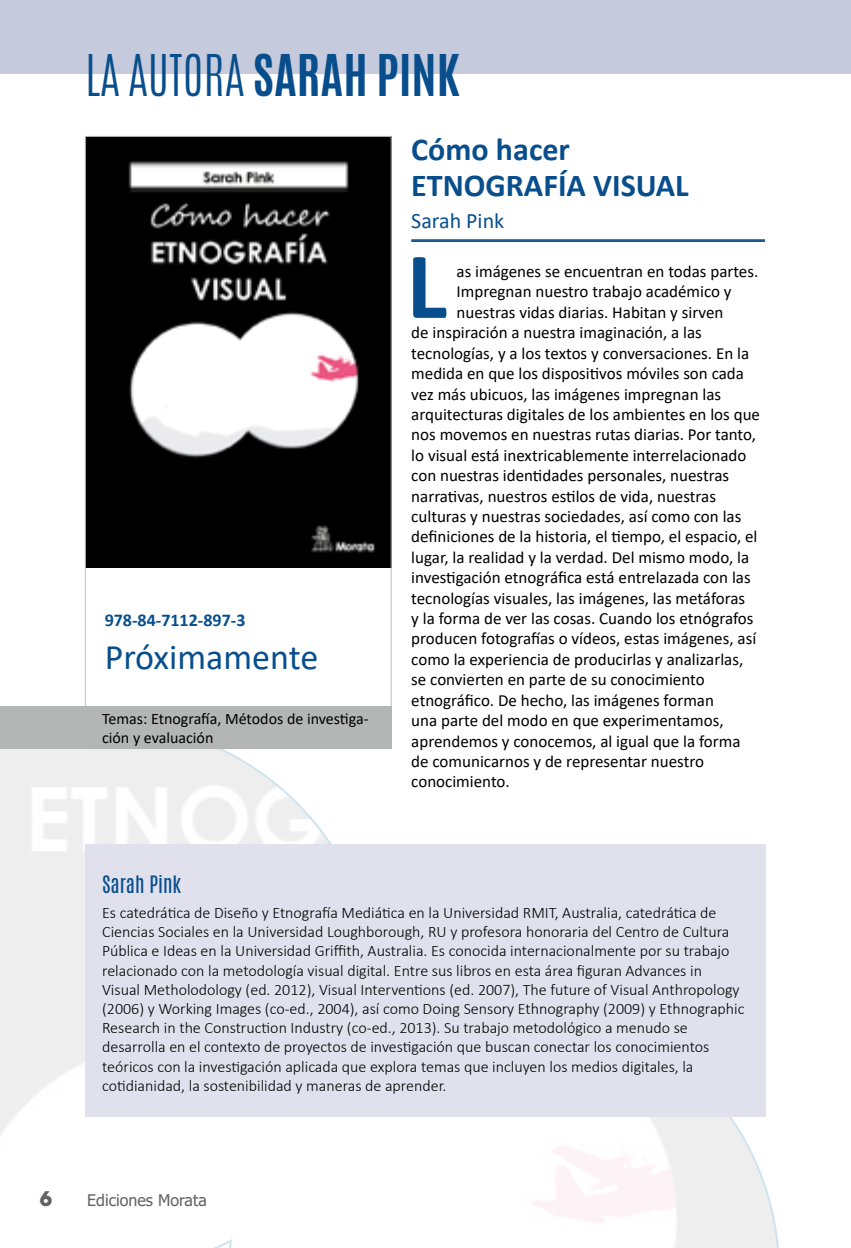
<style>
.page{position:relative;width:851px;height:1248px;background:#fff}
.page>*{position:absolute;margin:0;border:0;box-sizing:border-box;transform-origin:0 0}
.t1{font:700 95.6px "Calibri";color:#084e8c}
.t2{font:700 48px "Antonio";color:#084e8c}
.t3{font:36px "Calibri";color:#084e8c}
.t4{font:700 32px/36px "Calibri";color:#084e8c}
.t5{font:22px "Calibri";color:#084e8c}
.t6{font:20px "Antonio";color:#084e8c}
.t7{font:700 20px "ITC Avant Garde Std";color:#58585b}
.t8{font:700 18px "Calibri";color:#084e8c}
.t9{font:17px "Calibri";color:#000}
.t10{font:300 16px/19.2px "Calibri";color:#000}
.t11{font:16px/19.2px "Calibri";color:#000}
.t12{font:16px "Tahoma";color:#58585b}
.s1{font-weight:300}
</style>
<div class="page">
<svg style="left:0;top:720px;width:779px;height:527px"></svg>
<img style="left:87px;top:138px;width:302px;height:430px">
<hr style="left:411px;top:239px;width:353px;height:1px;background:#084e8c">
<hr style="left:411px;top:240px;width:353px;height:1px;background:#084e8c">
<hr style="left:411px;top:241px;width:353px;height:1px;background:#084e8c">
<div style="left:85px;top:844px;width:680px;height:272px;background:#e0e1ec"></div>
<div style="left:0;top:0;width:850px;height:74px;background:#c6cadd"></div>
<div style="left:0;top:706px;width:391px;height:42px;background:#b4b5b5"></div>
<h2 class="t2" style="left:85px;top:39px;width:376px"><span class="s1">LA AUTORA</span> SARAH PINK</h2>
<p class="t8" style="left:105px;top:607px;width:142px">978-84-7112-897-3</p>
<h3 class="t3" style="left:105px;top:632px;width:215px">Próximamente</h3>
<p class="t11" style="left:102px;top:708px;width:268px">Temas: Etnografía, Métodos de investiga&shy;ción y evaluación</p>
<h3 class="t4" style="left:411px;top:131px;width:279px">Cómo hacer<br>ETNOGRAFÍA VISUAL</h3>
<p class="t5" style="left:411px;top:206px;width:94px">Sarah Pink</p>
<h1 class="t1" style="left:406px;top:218px;width:42px">L</h1>
<p class="t9" style="left:456px;top:259px;width:303px">as imágenes se encuentran en todas partes.</p>
<p class="t9" style="left:456px;top:280px;width:276px">Impregnan nuestro trabajo académico y</p>
<p class="t9" style="left:456px;top:300px;width:268px">nuestras vidas diarias. Habitan y sirven</p>
<p class="t9" style="left:411px;top:321px;width:292px">de inspiración a nuestra imaginación, a las</p>
<p class="t9" style="left:411px;top:341px;width:339px">tecnologías, y a los textos y conversaciones. En la</p>
<p class="t9" style="left:411px;top:361px;width:334px">medida en que los dispositivos móviles son cada</p>
<p class="t9" style="left:411px;top:382px;width:311px">vez más ubicuos, las imágenes impregnan las</p>
<p class="t9" style="left:411px;top:402px;width:350px">arquitecturas digitales de los ambientes en los que</p>
<p class="t9" style="left:411px;top:423px;width:346px">nos movemos en nuestras rutas diarias. Por tanto,</p>
<p class="t9" style="left:411px;top:443px;width:336px">lo visual está inextricablemente interrelacionado</p>
<p class="t9" style="left:411px;top:463px;width:319px">con nuestras identidades personales, nuestras</p>
<p class="t9" style="left:411px;top:484px;width:306px">narrativas, nuestros estilos de vida, nuestras</p>
<p class="t9" style="left:411px;top:504px;width:331px">culturas y nuestras sociedades, así como con las</p>
<p class="t9" style="left:411px;top:525px;width:347px">definiciones de la historia, el tiempo, el espacio, el</p>
<p class="t9" style="left:411px;top:545px;width:339px">lugar, la realidad y la verdad. Del mismo modo, la</p>
<p class="t9" style="left:411px;top:565px;width:341px">investigación etnográfica está entrelazada con las</p>
<p class="t9" style="left:411px;top:586px;width:335px">tecnologías visuales, las imágenes, las metáforas</p>
<p class="t9" style="left:411px;top:606px;width:344px">y la forma de ver las cosas. Cuando los etnógrafos</p>
<p class="t9" style="left:411px;top:627px;width:346px">producen fotografías o vídeos, estas imágenes, así</p>
<p class="t9" style="left:411px;top:647px;width:333px">como la experiencia de producirlas y analizarlas,</p>
<p class="t9" style="left:411px;top:667px;width:295px">se convierten en parte de su conocimiento</p>
<p class="t9" style="left:411px;top:688px;width:304px">etnográfico. De hecho, las imágenes forman</p>
<p class="t9" style="left:411px;top:708px;width:314px">una parte del modo en que experimentamos,</p>
<p class="t9" style="left:411px;top:729px;width:331px">aprendemos y conocemos, al igual que la forma</p>
<p class="t9" style="left:411px;top:749px;width:294px">de comunicarnos y de representar nuestro</p>
<p class="t9" style="left:411px;top:769px;width:100px">conocimiento.</p>
<p class="t6" style="left:102px;top:869px;width:80px">Sarah Pink</p>
<p class="t10" style="left:102px;top:902px;width:644px">Es catedrática de Diseño y Etnografía Mediática en la Universidad RMIT, Australia, catedrática de Ciencias Sociales en la Universidad Loughborough, RU y profesora honoraria del Centro de Cultura Pública e Ideas en la Universidad Griffith, Australia. Es conocida internacionalmente por su trabajo relacionado con la metodología visual digital. Entre sus libros en esta área figuran Advances in<br>Visual Metholodology (ed. 2012), Visual Interventions (ed. 2007), The future of Visual Anthropology (2006) y Working Images (co-ed., 2004), así como Doing Sensory Ethnography (2009) y Ethnographic Research in the Construction Industry (co-ed., 2013). Su trabajo metodológico a menudo se desarrolla en el contexto de proyectos de investigación que buscan conectar los conocimientos teóricos con la investigación aplicada que explora temas que incluyen los medios digitales, la cotidianidad, la sostenibilidad y maneras de aprender.</p>
<p class="t7" style="left:40px;top:1185px;width:14px">6</p>
<p class="t12" style="left:87px;top:1189px;width:121px">Ediciones Morata</p>
</div>
